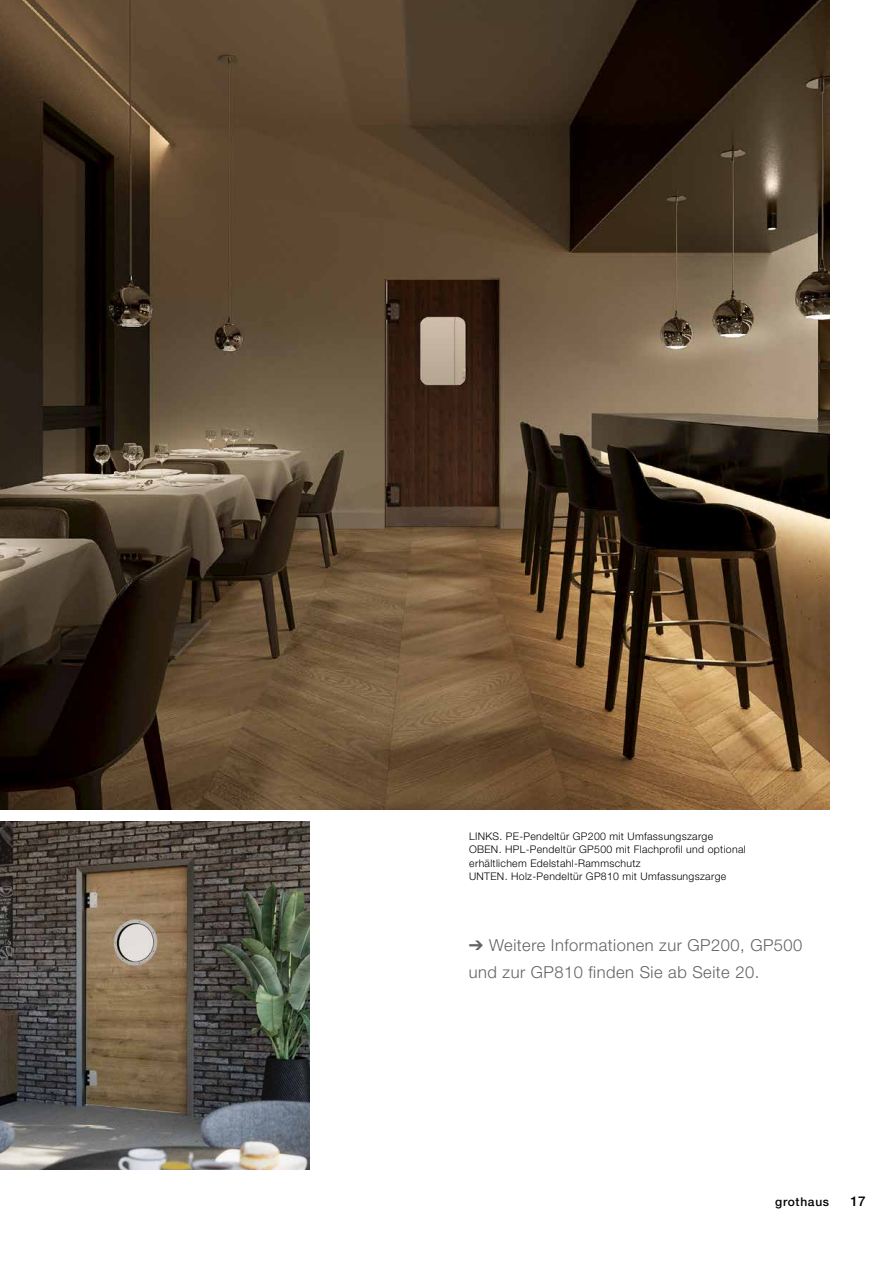
<style>
.page{position:relative;width:893px;height:1263px;background:#fff}
.page>*{position:absolute;margin:0;border:0;box-sizing:border-box;transform-origin:0 0}
.t1{font:300 16.5px/27px "Hoermann Helvetica Neue";letter-spacing:.03em;color:#646363}
.t2{font:500 13.5px "Hoermann Helvetica Neue";color:#000}
.t3{font:500 12px "Hoermann Helvetica Neue";letter-spacing:.06em;color:#000}
.t4{font:300 10.5px/13.5px "Hoermann Helvetica Neue";letter-spacing:.03em;color:#000}
</style>
<div class="page">
<img style="left:0;top:0;width:829px;height:809px">
<img style="left:0;top:821px;width:309px;height:348px">
<p class="t4" style="left:469px;top:829px;width:278px">LINKS. PE-Pendeltür GP200 mit Umfassungszarge OBEN. HPL-Pendeltür GP500 mit Flachprofil und optional erhältlichem Edelstahl-Rammschutz<br>UNTEN. Holz-Pendeltür GP810 mit Umfassungszarge</p>
<h1 class="t1" style="left:469px;top:930px;width:335px">➔ Weitere Informationen zur GP200, GP500 und zur GP810 finden Sie ab Seite 20.</h1>
<p class="t3" style="left:775px;top:1193px;width:55px">grothaus</p>
<p class="t2" style="left:850px;top:1192px;width:17px">17</p>
</div>
